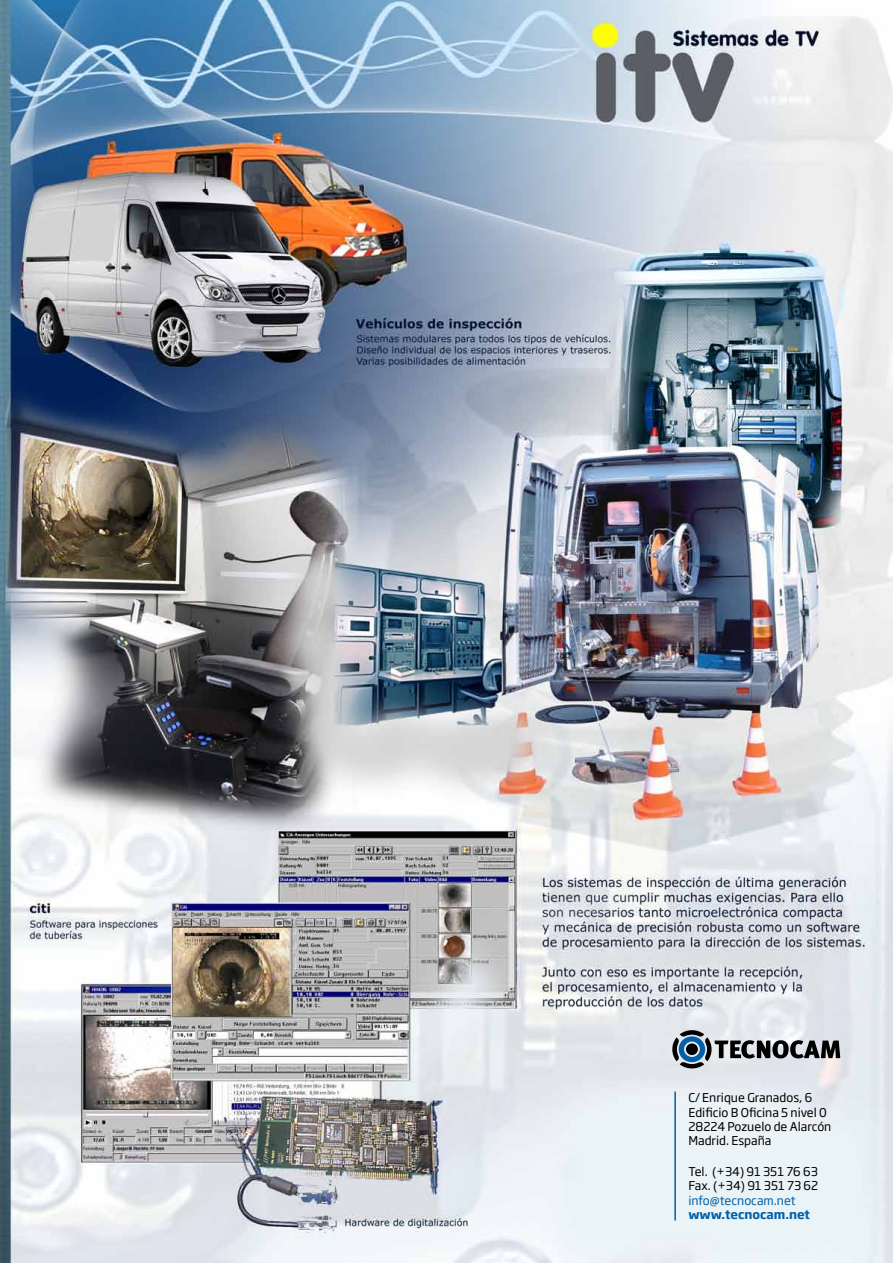
<style>
.page{position:relative;width:893px;height:1263px;background:#fff}
.page>*{position:absolute;margin:0;border:0;box-sizing:border-box;transform-origin:0 0}
.t1{font:12px/14.4px "Soho Gothic Pro";color:#000}
.t2{font:12px "Soho Gothic Pro";color:#0060a9}
.t3{font:700 12px "Soho Gothic Pro";color:#0060a9}
</style>
<div class="page">
<img style="left:0;top:0;width:893px;height:1263px">
<svg style="left:671px;top:1029px;width:169px;height:41px;background:#9da3ab"></svg>
<hr style="left:674px;top:1091px;width:2px;height:129px;background:#0060a9">
<p class="t1" style="left:688px;top:1090px;width:145px">C/ Enrique Granados, 6<br>Edificio B Oficina 5 nivel 0<br>28224 Pozuelo de Alarcón<br>Madrid. España</p>
<p class="t1" style="left:688px;top:1163px;width:131px">Tel. (+34) 91 351 76 63<br>Fax. (+34) 91 351 73 62</p>
<p class="t2" style="left:688px;top:1191px;width:109px">info@tecnocam.net</p>
<p class="t3" style="left:688px;top:1205px;width:123px">www.tecnocam.net</p>
</div>
